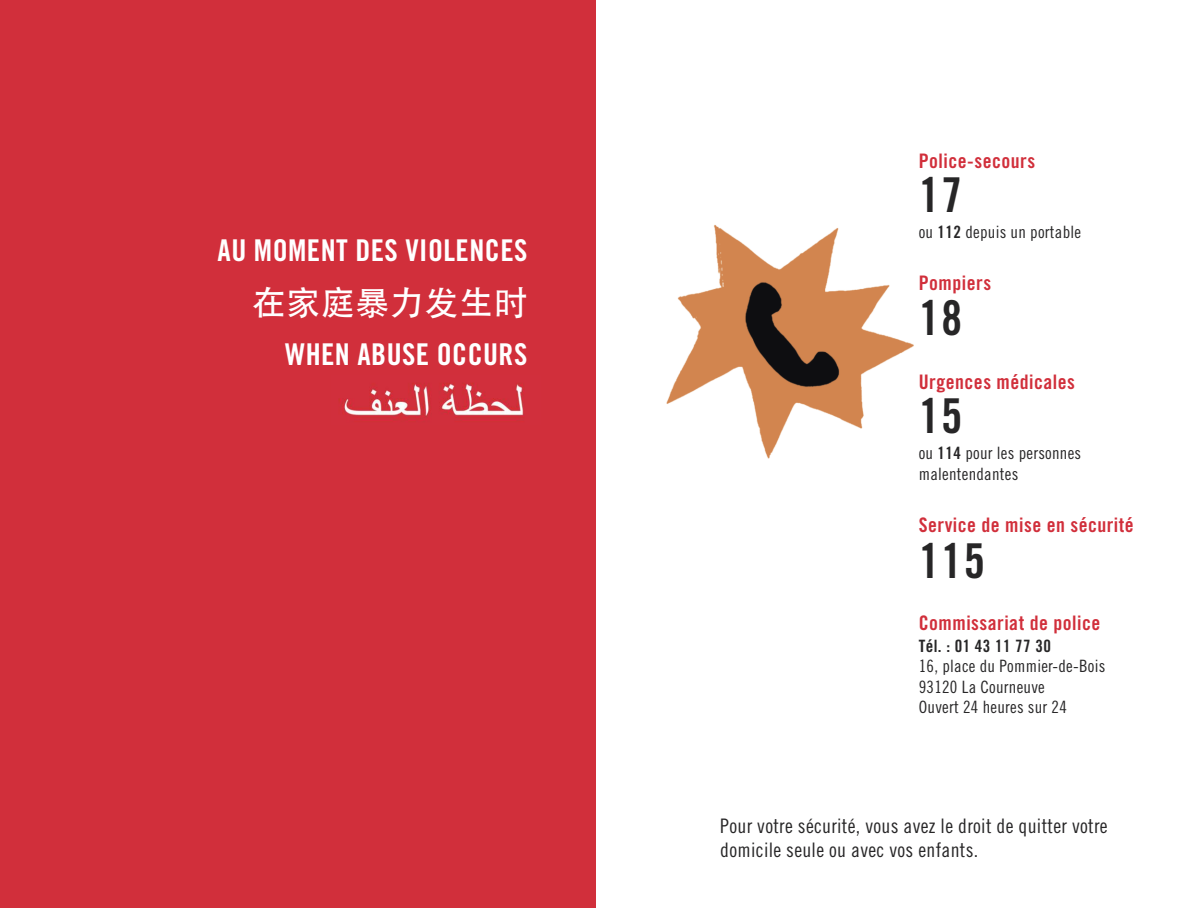
<style>
.page{position:relative;width:1191px;height:908px;background:#fff}
.page>*{position:absolute;margin:0;border:0;box-sizing:border-box;transform-origin:0 0}
.t1{font:48px "Trade Gothic Bold Cond Twenty";letter-spacing:.025em;color:#272627}
.t2{font:34px "ST Heiti";letter-spacing:.015em;color:#fff}
.t3{font:30px "Trade Gothic Bold Cond Twenty";letter-spacing:.015em;color:#fff}
.t4{font:20px "Trade Gothic Bold Cond Twenty";letter-spacing:.025em;color:#d12f3b}
.t5{font:20px/24px "Trade Gothic Cond Eighteen";letter-spacing:.015em;color:#272627}
.t6{font:17px/20.4px "Trade Gothic Cond Eighteen";letter-spacing:.015em;color:#272627}
.t7{font:17px "Trade Gothic Bold Cond Twenty";letter-spacing:.025em;color:#272627}
.s1{font-family:"Trade Gothic Bold Cond Twenty"}
</style>
<div class="page">
<img style="left:595px;top:0;width:319px;height:907px">
<div style="left:0;top:0;width:595px;height:907px;background:#d12f3b"></div>
<img style="left:339px;top:383px;width:185px;height:37px">
<h3 class="t3" style="left:218px;top:239px;width:311px">AU MOMENT DES VIOLENCES</h3>
<h2 class="t2" style="left:252px;top:286px;width:277px">在家庭暴力发生时</h2>
<h3 class="t3" style="left:285px;top:343px;width:244px">WHEN ABUSE OCCURS</h3>
<p class="t4" style="left:918px;top:153px;width:118px">Police-secours</p>
<h1 class="t1" style="left:918px;top:177px;width:45px">17</h1>
<p class="t6" style="left:918px;top:223px;width:164px">ou <span class="s1">112</span> depuis un portable</p>
<p class="t4" style="left:918px;top:276px;width:74px">Pompiers</p>
<h1 class="t1" style="left:918px;top:300px;width:45px">18</h1>
<p class="t4" style="left:918px;top:374px;width:158px">Urgences médicales</p>
<h1 class="t1" style="left:918px;top:398px;width:45px">15</h1>
<p class="t6" style="left:918px;top:444px;width:164px">ou <span class="s1">114</span> pour les personnes malentendantes</p>
<p class="t4" style="left:918px;top:517px;width:217px">Service de mise en sécurité</p>
<h1 class="t1" style="left:918px;top:542px;width:68px">115</h1>
<p class="t4" style="left:918px;top:615px;width:183px">Commissariat de police</p>
<p class="t7" style="left:918px;top:639px;width:134px">Tél. : 01 43 11 77 30</p>
<p class="t6" style="left:918px;top:657px;width:188px">16, place du Pommier-de-Bois<br>93120 La Courneuve<br>Ouvert 24 heures sur 24</p>
<p class="t5" style="left:720px;top:814px;width:389px">Pour votre sécurité, vous avez le droit de quitter votre domicile seule ou avec vos enfants.</p>
</div>
